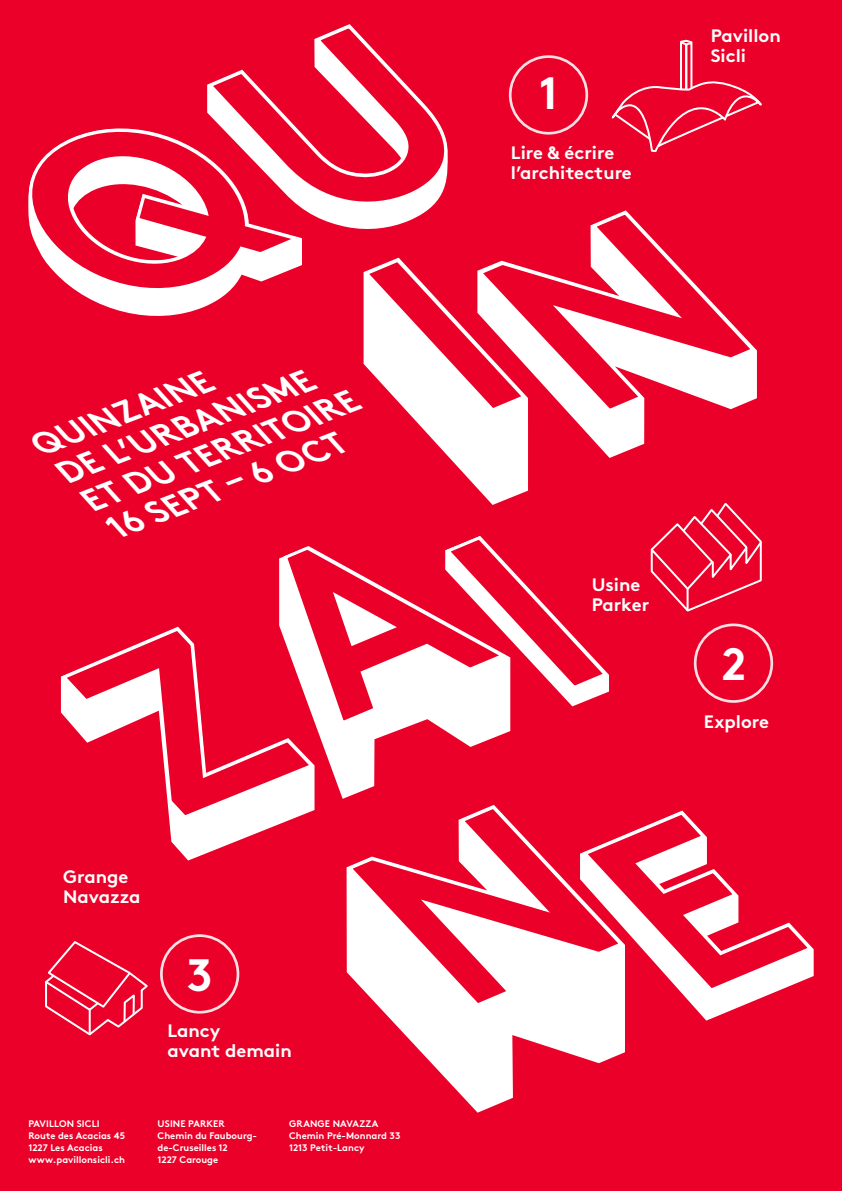
<style>
.page{position:relative;width:842px;height:1191px;background:#eb0029}
.page>*{position:absolute;margin:0;border:0;box-sizing:border-box;transform-origin:0 0}
.t1{font:700 45.3px "Brown Std";color:#fff}
.t2{font:italic 700 33px "Brown Std";color:#fff}
.t3{font:700 18px/20px "Brown Std";color:#fff}
.t4{font:700 9.5px/12px "Brown Std";color:#fff}
</style>
<div class="page">
<svg style="left:408px;top:413px;width:120px;height:92px;fill:#fff"></svg>
<svg style="left:363px;top:257px;width:113px;height:156px"></svg>
<svg style="left:305px;top:206px;width:127px;height:23px;fill:#fff"></svg>
<svg style="left:207px;top:24px;width:241px;height:182px"></svg>
<svg style="left:103px;top:305px;width:105px;height:11px"></svg>
<svg style="left:28px;top:118px;width:277px;height:187px"></svg>
<svg style="left:169px;top:820px;width:121px;height:40px;fill:#fff"></svg>
<svg style="left:60px;top:626px;width:255px;height:194px"></svg>
<svg style="left:380px;top:1008px;width:245px;height:104px;fill:#fff"></svg>
<svg style="left:346px;top:804px;width:234px;height:204px"></svg>
<svg style="left:477px;top:414px;width:168px;height:44px;fill:#fff"></svg>
<svg style="left:476px;top:210px;width:281px;height:204px"></svg>
<svg style="left:580px;top:993px;width:193px;height:27px"></svg>
<svg style="left:580px;top:810px;width:234px;height:183px"></svg>
<svg style="left:650px;top:503px;width:112px;height:109px"></svg>
<svg style="left:555px;top:39px;width:207px;height:114px"></svg>
<div style="left:509px;top:55px;width:79px;height:80px;border:3px solid #fff;border-radius:50%"></div>
<div style="left:694px;top:623px;width:79px;height:80px;border:3px solid #fff;border-radius:50%"></div>
<div style="left:160px;top:934px;width:79px;height:79px;border:3px solid #fff;border-radius:50%"></div>
<svg style="left:279px;top:557px;width:231px;height:242px"></svg>
<svg style="left:458px;top:536px;width:151px;height:186px"></svg>
<svg style="left:282px;top:545px;width:227px;height:181px"></svg>
<svg style="left:45px;top:941px;width:103px;height:95px"></svg>
<hr style="left:89px;top:1009px;width:2px;height:24px;background:#fff">
<h2 class="t2" style="left:57px;top:454px;width:271px;rotate:-21deg">DE L’URBANISME</h2>
<h2 class="t2" style="left:32px;top:426px;width:189px;rotate:-21deg">QUINZAINE</h2>
<h2 class="t2" style="left:82px;top:482px;width:292px;rotate:-21deg">ET DU TERRITOIRE</h2>
<h2 class="t2" style="left:107px;top:510px;width:252px;rotate:-21deg">16 SEPT – 6 OCT</h2>
<h3 class="t3" style="left:63px;top:866px;width:79px">Grange<br>Navazza</h3>
<h1 class="t1" style="left:187px;top:947px;width:27px">3</h1>
<h3 class="t3" style="left:167px;top:1020px;width:126px">Lancy<br>avant demain</h3>
<p class="t4" style="left:28px;top:1117px;width:98px">PAVILLON SICLI<br>Route des Acacias 45<br>1227 Les Acacias www.pavillonsicli.ch</p>
<p class="t4" style="left:289px;top:1117px;width:113px">GRANGE NAVAZZA<br>Chemin Pré-Monnard 33<br>1213 Petit-Lancy</p>
<p class="t4" style="left:158px;top:1117px;width:101px">USINE PARKER<br>Chemin du Faubourg&shy;de-Cruseilles 12<br>1227 Carouge</p>
<h1 class="t1" style="left:539px;top:65px;width:21px">1</h1>
<h3 class="t3" style="left:511px;top:143px;width:122px">Lire &amp; écrire l’architecture</h3>
<h3 class="t3" style="left:711px;top:25px;width:71px">Pavillon<br>Sicli</h3>
<h3 class="t3" style="left:592px;top:574px;width:59px">Usine<br>Parker</h3>
<h1 class="t1" style="left:722px;top:636px;width:26px">2</h1>
<h3 class="t3" style="left:704px;top:711px;width:67px">Explore</h3>
</div>
